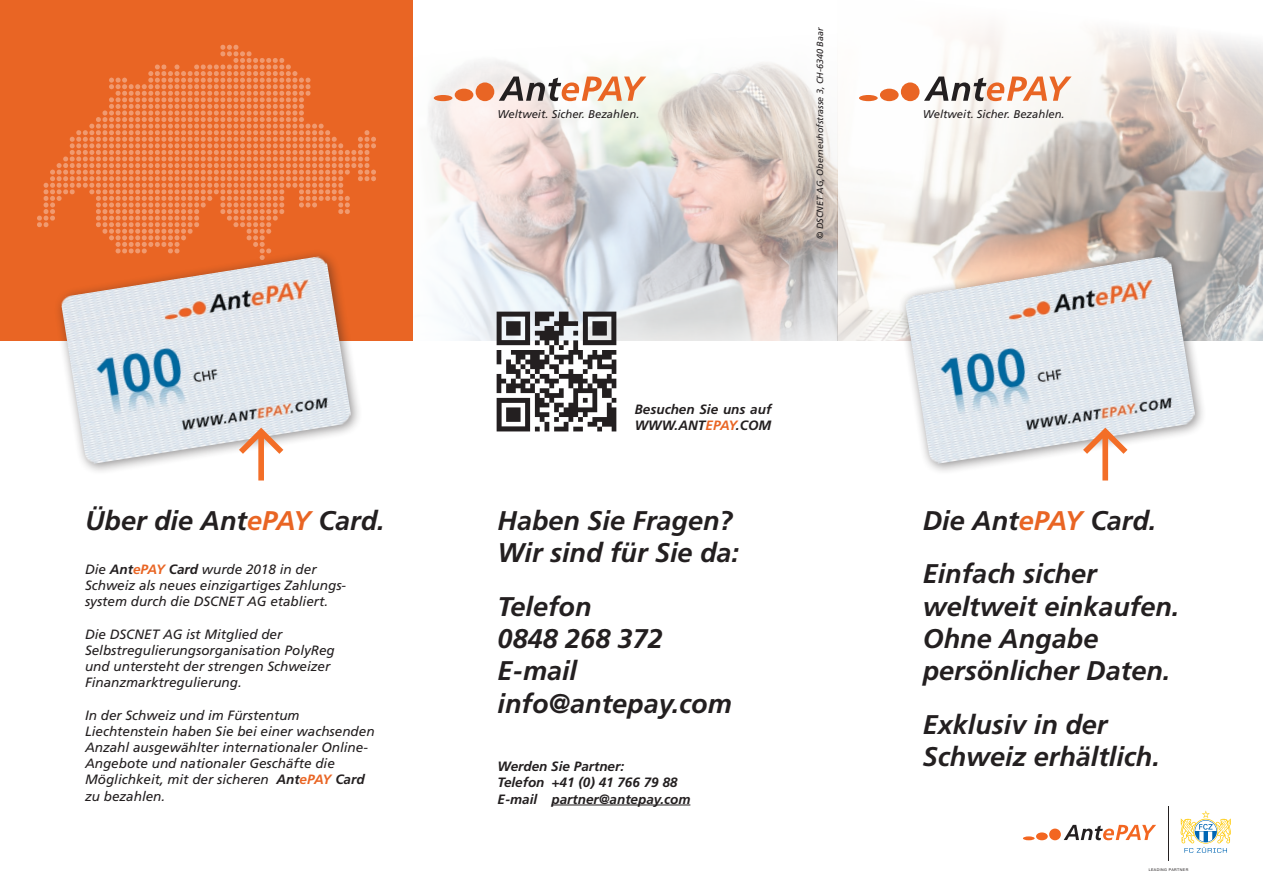
<style>
.page{position:relative;width:1263px;height:893px;background:#fff}
.page>*{position:absolute;margin:0;border:0;box-sizing:border-box;transform-origin:0 0}
.t1{font:italic 700 27px/32.4px "Frutiger LT Std";color:#231f20}
.t2{font:italic 13.5px/16.2px "Frutiger LT Std";color:#231f20}
.t3{font:italic 700 13.5px/16.2px "Frutiger LT Std";color:#231f20}
.t4{font:italic 11.25px "Frutiger LT Std";color:#231f20}
.t5{font:italic 9px "Frutiger LT Std";color:#231f20}
.t6{font:3.75px "Arial";letter-spacing:.1em;color:#231f20}
.s1{color:#e96524}
.s2{font-weight:700}
.s3{font-weight:700;color:#e96524}
</style>
<div class="page">
<img style="left:838px;top:27px;width:425px;height:313px">
<img style="left:412px;top:27px;width:426px;height:313px">
<div style="left:898px;top:249px;width:309px;height:227px;background:#231f20;opacity:.5"></div>
<img style="left:904px;top:255px;width:292px;height:210px">
<svg style="left:1083px;top:428px;width:44px;height:52px"></svg>
<svg style="left:924px;top:77px;width:147px;height:24px"></svg>
<div style="left:901px;top:82px;width:18px;height:19px;background:#e96524;border-radius:50%"></div>
<div style="left:880px;top:89px;width:19px;height:12px;background:#e96524;border-radius:50%"></div>
<div style="left:859px;top:95px;width:19px;height:6px;background:#e96524;border-radius:50%"></div>
<svg style="left:499px;top:77px;width:147px;height:24px"></svg>
<div style="left:476px;top:82px;width:18px;height:19px;background:#e96524;border-radius:50%"></div>
<div style="left:455px;top:89px;width:18px;height:12px;background:#e96524;border-radius:50%"></div>
<div style="left:434px;top:95px;width:18px;height:6px;background:#e96524;border-radius:50%"></div>
<div style="left:0;top:0;width:412px;height:340px;background:#e96524"></div>
<hr style="left:551px;top:805px;width:139px;height:1px;background:#231f20">
<img style="left:37px;top:44px;width:339px;height:205px">
<div style="left:54px;top:249px;width:309px;height:227px;background:#231f20;opacity:.5"></div>
<img style="left:60px;top:255px;width:292px;height:210px">
<svg style="left:239px;top:428px;width:44px;height:52px"></svg>
<img style="left:487px;top:302px;width:138px;height:130px">
<hr style="left:1168px;top:806px;width:1px;height:54px;background:#231f20">
<svg style="left:1180px;top:810px;width:51px;height:43px"></svg>
<svg style="left:1064px;top:825px;width:92px;height:15px"></svg>
<div style="left:1049px;top:829px;width:12px;height:11px;background:#f36621;border-radius:50%"></div>
<div style="left:1036px;top:832px;width:12px;height:8px;background:#f36621;border-radius:50%"></div>
<svg style="left:1023px;top:836px;width:12px;height:4px"></svg>
<h1 class="t1" style="left:85px;top:504px;width:301px">Über die Ant<span class="s1">ePAY</span> Card.</h1>
<p class="t2" style="left:85px;top:561px;width:263px">Die <span class="s2">Ant</span><span class="s3">ePAY</span> <span class="s2">Card</span> wurde 2018 in der<br>Schweiz als neues einzigartiges Zahlungs&shy;system durch die DSCNET AG etabliert.</p>
<p class="t2" style="left:85px;top:626px;width:251px">Die DSCNET AG ist Mitglied der Selbstregulierungsorganisation PolyReg und untersteht der strengen Schweizer Finanzmarktregulierung.</p>
<p class="t2" style="left:85px;top:707px;width:291px">In der Schweiz und im Fürstentum Liechtenstein haben Sie bei einer wachsenden Anzahl ausgewählter internationaler Online-Angebote und nationaler Geschäfte die Möglichkeit, mit der sicheren <span class="s2">Ant</span><span class="s3">ePAY</span> <span class="s2">Card </span>zu bezahlen.</p>
<p class="t5" style="left:815px;top:239px;width:213px;rotate:-90deg">© DSCNET AG, Oberneuhofstrasse 3, CH-6340 Baar</p>
<p class="t4" style="left:497px;top:107px;width:143px">Weltweit. Sicher. Bezahlen.</p>
<p class="t4" style="left:923px;top:107px;width:143px">Weltweit. Sicher. Bezahlen.</p>
<p class="t3" style="left:635px;top:401px;width:138px">Besuchen Sie uns auf<br>WWW.ANT<span class="s1">EPAY</span>.COM</p>
<h1 class="t1" style="left:497px;top:504px;width:243px">Haben Sie Fragen?<br>Wir sind für Sie da:</h1>
<h1 class="t1" style="left:497px;top:590px;width:236px">Telefon<br>0848 268 372<br>E-mail info@antepay.com</h1>
<p class="t3" style="left:497px;top:758px;width:194px">Werden Sie Partner:<br>Telefon +41 (0) 41 766 79 88<br>E-mail partner@antepay.com</p>
<h1 class="t1" style="left:923px;top:494px;width:235px;line-height:53.4px">Die Ant<span class="s1">ePAY</span> Card.<br>Einfach sicher</h1>
<h1 class="t1" style="left:923px;top:590px;width:258px">weltweit einkaufen.<br>Ohne Angabe persönlicher Daten.</h1>
<h1 class="t1" style="left:923px;top:708px;width:239px">Exklusiv in der<br>Schweiz erhältlich.</h1>
<p class="t6" style="left:1149px;top:867px;width:41px">LEADING PARTNER</p>
</div>
